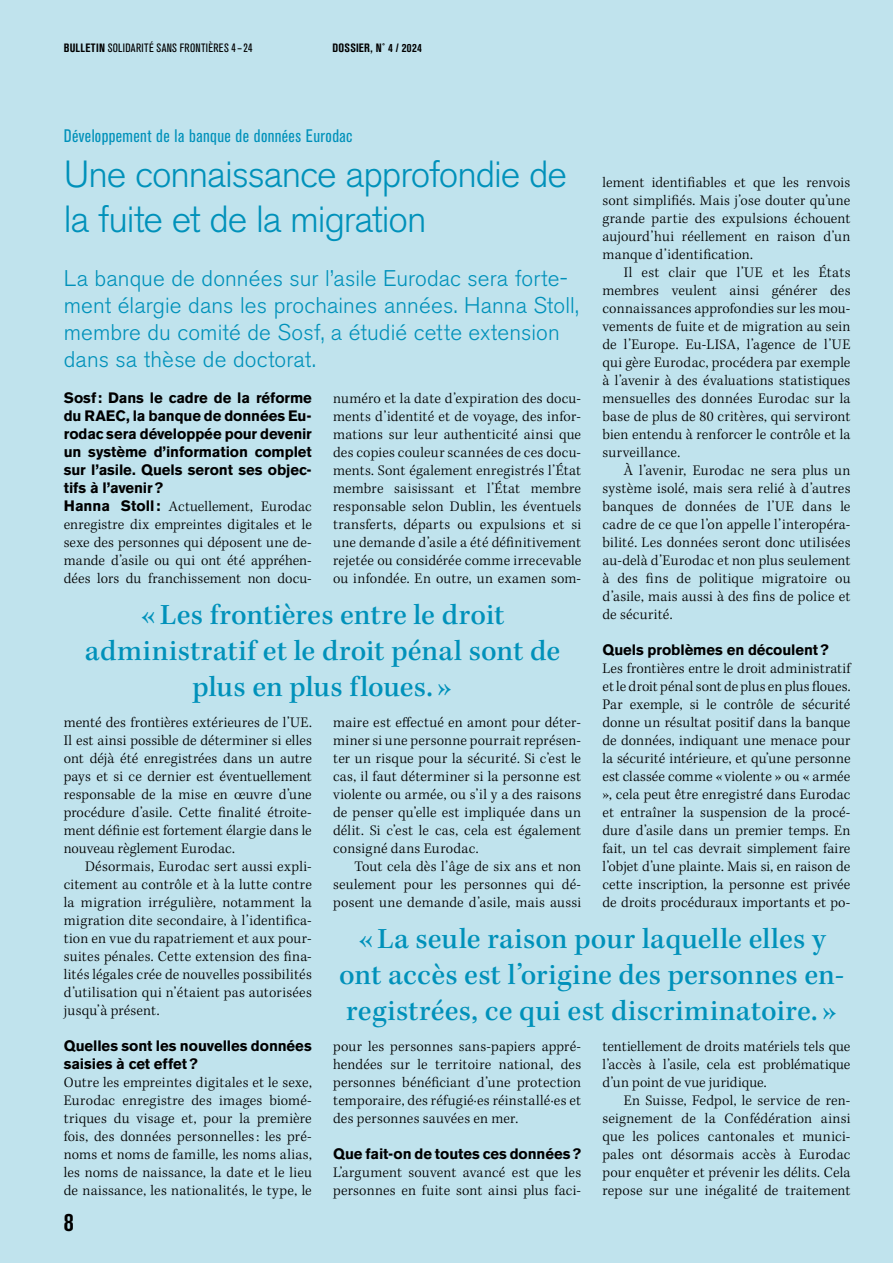
<style>
.page{position:relative;width:893px;height:1263px;background:#c0e3ed}
.page>*{position:absolute;margin:0;border:0;box-sizing:border-box;transform-origin:0 0}
.H2_25{font:300 37.5px/45px "Akzidenz Grotesk BE";letter-spacing:-.03em;color:#0091ba}
.Zitate_20{font:500 30px/36px "Kepler Std";letter-spacing:.01em;color:#0091ba;text-align:center}
.t1{font:700 condensed 25.5px "Akzidenz Grotesk BE";color:#000}
.H3_15{font:300 22.5px/27px "Akzidenz Grotesk BE";letter-spacing:.005em;color:#0091ba}
.Obertitel_12{font:condensed 18px "Akzidenz Grotesk BE";letter-spacing:.02em;color:#0091ba}
.Lauftext_mit_10{font:300 15px/18px "Kepler Std";letter-spacing:.01em;color:#000;text-align:justify}
.Lauftext_mitEinzug_10Pt{font:700 15px/18px "Akzidenz Grotesk BE";letter-spacing:-.005em;color:#000;text-align:justify}
.Rubrik_10{font:condensed 12px "Akzidenz Grotesk BE";letter-spacing:.025em;color:#000}
.Rubrik_10-2{font:700 condensed 12px "Akzidenz Grotesk BE";letter-spacing:.025em;color:#000}
.s1{font-weight:700}
.s2{font-family:"Akzidenz Grotesk BE";font-weight:700}
</style>
<div class="page">
<p class="Rubrik_10" style="left:64px;top:41px;width:190px"><span class="s1">BULLETIN</span> SOLIDARITÉ SANS FRONTIÈRES 4–24</p>
<p class="Rubrik_10-2" style="left:333px;top:40px;width:91px">DOSSIER, N˚ 4 / 2024</p>
<p class="Obertitel_12" style="left:64px;top:125px;width:290px">Développement de la banque de données Eurodac</p>
<p class="H2_25" style="left:64px;top:152px;width:505px">Une connaissance approfondie de la fuite et de la migration</p>
<p class="H3_15" style="left:64px;top:265px;width:517px">La banque de données sur l’asile Eurodac sera forte&shy;ment élargie dans les prochaines années. Hanna Stoll, membre du comité de Sosf, a étudié cette extension dans sa thèse de doctorat.</p>
<p class="Lauftext_mit_10" style="left:333px;top:389px;width:250px">numéro et la date d’expiration des docu&shy;ments d’identité et de voyage, des infor&shy;mations sur leur authenticité ainsi que des copies couleur scannées de ces docu&shy;ments. Sont également enregistrés l’État membre saisissant et l’État membre responsable selon Dublin, les éventuels transferts, départs ou expulsions et si une demande d’asile a été définitivement rejetée ou considérée comme irrecevable ou infondée. En outre, un examen som-</p>
<p class="Lauftext_mit_10" style="left:602px;top:173px;width:250px">lement identifiables et que les renvois sont simplifiés. Mais j’ose douter qu’une grande partie des expulsions échouent aujourd’hui réellement en raison d’un manque d’identification.</p>
<p class="Lauftext_mit_10" style="left:602px;top:263px;width:250px;text-indent:21px">Il est clair que l’UE et les États membres veulent ainsi générer des connaissances approfondies sur les mou&shy;vements de fuite et de migration au sein de l’Europe. Eu-LISA, l’agence de l’UE qui gère Eurodac, procédera par exemple à l’avenir à des évaluations statistiques mensuelles des données Eurodac sur la base de plus de 80 critères, qui serviront bien entendu à renforcer le contrôle et la surveillance.</p>
<p class="Lauftext_mit_10" style="left:602px;top:461px;width:250px;text-indent:21px">À l’avenir, Eurodac ne sera plus un système isolé, mais sera relié à d’autres banques de données de l’UE dans le cadre de ce que l’on appelle l’interopéra&shy;bilité. Les données seront donc utilisées au-delà d’Eurodac et non plus seulement à des fins de politique migratoire ou d’asile, mais aussi à des fins de police et de sécurité.</p>
<p class="Lauftext_mitEinzug_10Pt" style="left:602px;top:640px;width:228px">Quels problèmes en découlent?</p>
<p class="Lauftext_mit_10" style="left:602px;top:659px;width:250px">Les frontières entre le droit administratif et le droit pénal sont de plus en plus floues.<br>Par exemple, si le contrôle de sécurité donne un résultat positif dans la banque de données, indiquant une menace pour la sécurité intérieure, et qu’une personne est classée comme « violente » ou « armée », cela peut être enregistré dans Eurodac et entraîner la suspension de la procé&shy;dure d’asile dans un premier temps. En fait, un tel cas devrait simplement faire l’objet d’une plainte. Mais si, en raison de cette inscription, la personne est privée de droits procéduraux importants et po-</p>
<p class="Lauftext_mitEinzug_10Pt" style="left:64px;top:388px;width:250px">Sosf: Dans le cadre de la réforme du RAEC, la banque de données Eu&shy;rodac sera développée pour devenir un système d’information complet sur l’asile. Quels seront ses objec&shy;tifs à l’avenir?</p>
<p class="Lauftext_mit_10" style="left:64px;top:497px;width:250px"><span class="s2">Hanna Stoll:</span> Actuellement, Eurodac enregistre dix empreintes digitales et le sexe des personnes qui déposent une de&shy;mande d’asile ou qui ont été appréhen&shy;dées lors du franchissement non docu-</p>
<p class="Zitate_20" style="left:85px;top:598px;width:477px">« Les frontières entre le droit administratif et le droit pénal sont de plus en plus floues. »</p>
<p class="Lauftext_mit_10" style="left:64px;top:713px;width:250px">menté des frontières extérieures de l’UE.<br>Il est ainsi possible de déterminer si elles ont déjà été enregistrées dans un autre pays et si ce dernier est éventuellement responsable de la mise en œuvre d’une procédure d’asile. Cette finalité étroite&shy;ment définie est fortement élargie dans le nouveau règlement Eurodac.</p>
<p class="Lauftext_mit_10" style="left:64px;top:857px;width:250px;text-indent:21px">Désormais, Eurodac sert aussi expli&shy;citement au contrôle et à la lutte contre la migration irrégulière, notamment la migration dite secondaire, à l’identifica&shy;tion en vue du rapatriement et aux pour&shy;suites pénales. Cette extension des fina&shy;lités légales crée de nouvelles possibilités d’utilisation qui n’étaient pas autorisées jusqu’à présent.</p>
<p class="Lauftext_mitEinzug_10Pt" style="left:64px;top:1036px;width:250px">Quelles sont les nouvelles données saisies à cet effet?</p>
<p class="Lauftext_mit_10" style="left:64px;top:1073px;width:250px">Outre les empreintes digitales et le sexe, Eurodac enregistre des images biomé&shy;triques du visage et, pour la première fois, des données personnelles: les pré&shy;noms et noms de famille, les noms alias, les noms de naissance, la date et le lieu de naissance, les nationalités, le type, le</p>
<p class="Lauftext_mit_10" style="left:333px;top:713px;width:250px">maire est effectué en amont pour déter&shy;miner si une personne pourrait représen&shy;ter un risque pour la sécurité. Si c’est le cas, il faut déterminer si la personne est violente ou armée, ou s’il y a des raisons de penser qu’elle est impliquée dans un délit. Si c’est le cas, cela est également consigné dans Eurodac.</p>
<p class="Lauftext_mit_10" style="left:333px;top:857px;width:250px;text-indent:21px">Tout cela dès l’âge de six ans et non seulement pour les personnes qui dé&shy;posent une demande d’asile, mais aussi</p>
<p class="Zitate_20" style="left:339px;top:921px;width:507px">« La seule raison pour laquelle elles y ont accès est l’origine des personnes en&shy;registrées, ce qui est discriminatoire. »</p>
<p class="Lauftext_mit_10" style="left:333px;top:1037px;width:250px">pour les personnes sans-papiers appré&shy;hendées sur le territoire national, des personnes bénéficiant d’une protection temporaire, des réfugié·es réinstallé·es et des personnes sauvées en mer.</p>
<p class="Lauftext_mitEinzug_10Pt" style="left:333px;top:1144px;width:250px">Que fait-on de toutes ces données?</p>
<p class="Lauftext_mit_10" style="left:333px;top:1163px;width:250px">L’argument souvent avancé est que les personnes en fuite sont ainsi plus faci-</p>
<p class="Lauftext_mit_10" style="left:602px;top:1037px;width:250px">tentiellement de droits matériels tels que l’accès à l’asile, cela est problématique d’un point de vue juridique.</p>
<p class="Lauftext_mit_10" style="left:602px;top:1091px;width:250px;text-indent:21px">En Suisse, Fedpol, le service de ren&shy;seignement de la Confédération ainsi que les polices cantonales et munici&shy;pales ont désormais accès à Eurodac pour enquêter et prévenir les délits. Cela repose sur une inégalité de traitement</p>
<h3 class="t1" style="left:64px;top:1207px;width:12px">8</h3>
</div>
